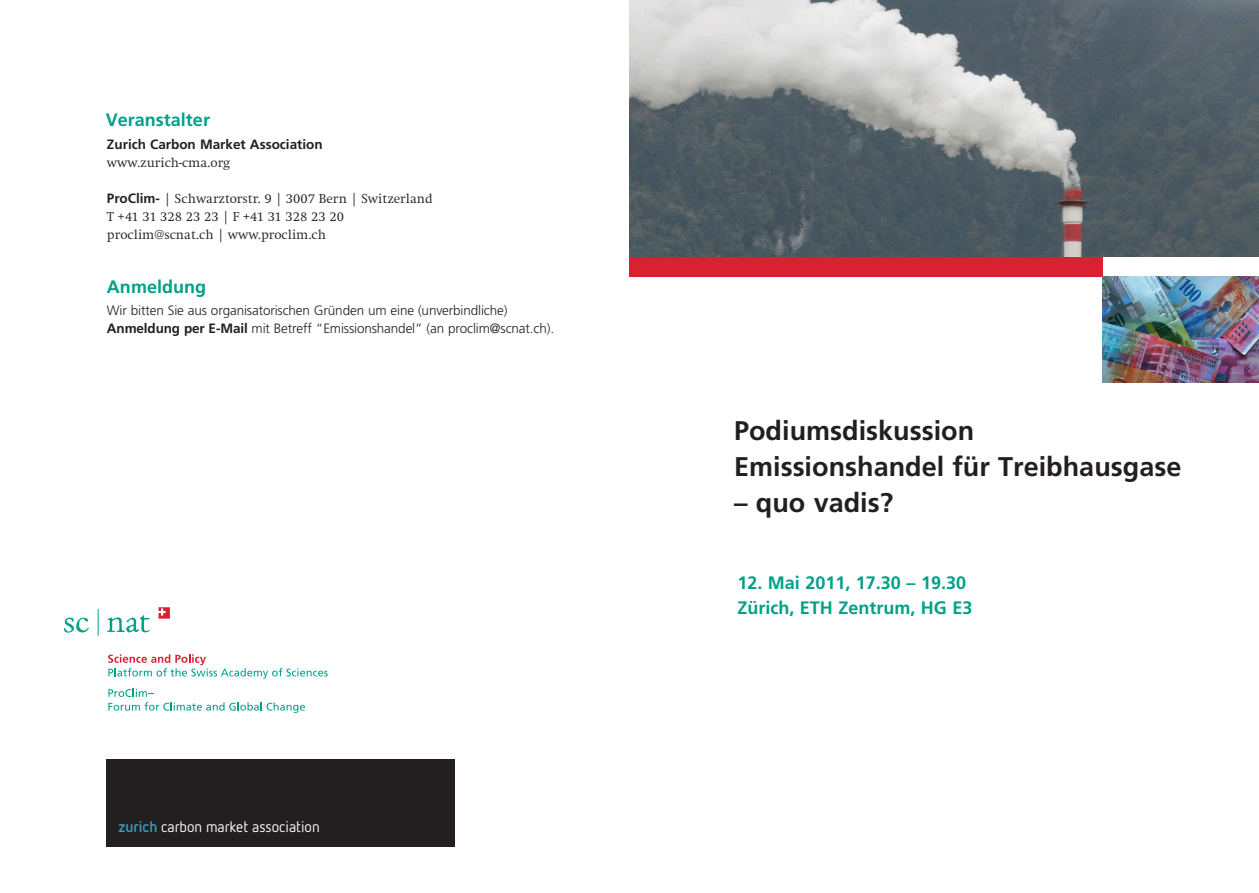
<style>
.page{position:relative;width:1259px;height:893px;background:#fff}
.page>*{position:absolute;margin:0;border:0;box-sizing:border-box;transform-origin:0 0}
.Untertitel{font:700 27px "Frutiger";color:#231f20}
.Untertitel-2{font:700 18px "Frutiger";color:#00a088}
.t1{font:15.3px "Netto OT";color:#fff}
.Untertitel-3{font:300 13.5px/18px "Frutiger";letter-spacing:-.01em;color:#231f20}
.t2{font:300 13.5px "Swift";color:#231f20}
.t3{font:700 13.5px "Frutiger";color:#231f20}
.s1{font-family:"Frutiger";font-weight:700}
.s2{font-weight:700}
.s3{font-weight:700;color:#379ec3}
</style>
<div class="page">
<div style="left:629px;top:255px;width:473px;height:21px;background:#da2031"></div>
<img style="left:629px;top:0;width:630px;height:257px">
<img style="left:1102px;top:276px;width:157px;height:107px">
<svg style="left:64px;top:618px;width:25px;height:15px"></svg>
<svg style="left:107px;top:615px;width:43px;height:18px"></svg>
<svg style="left:98px;top:609px;width:1px;height:27px"></svg>
<svg style="left:108px;top:654px;width:220px;height:25px"></svg>
<svg style="left:108px;top:689px;width:197px;height:24px"></svg>
<svg style="left:158px;top:607px;width:12px;height:12px"></svg>
<div style="left:106px;top:760px;width:348px;height:87px;background:#231f20"></div>
<p class="Untertitel-2" style="left:106px;top:109px;width:106px">Veranstalter</p>
<p class="t3" style="left:107px;top:137px;width:217px">Zurich Carbon Market Association</p>
<p class="t2" style="left:107px;top:156px;width:125px">www.zurich-cma.org</p>
<p class="t2" style="left:107px;top:192px;width:327px"><span class="s1">ProClim-</span> | Schwarztorstr. 9 | 3007 Bern | Switzerland</p>
<p class="t2" style="left:107px;top:210px;width:238px">T +41 31 328 23 23 | F +41 31 328 23 20</p>
<p class="t2" style="left:107px;top:228px;width:221px">proclim@scnat.ch | www.proclim.ch</p>
<p class="Untertitel-2" style="left:107px;top:276px;width:101px">Anmeldung</p>
<p class="Untertitel-3" style="left:107px;top:302px;width:449px">Wir bitten Sie aus organisatorischen Gründen um eine (unverbindliche)<br><span class="s2">Anmeldung per E-Mail</span> mit Betreff “Emissionshandel” (an proclim@scnat.ch).</p>
<p class="t1" style="left:119px;top:817px;width:203px"><span class="s3">zurich</span> carbon market association</p>
<p class="Untertitel" style="left:734px;top:415px;width:241px">Podiumsdiskussion</p>
<p class="Untertitel" style="left:734px;top:451px;width:449px">Emissionshandel für Treibhausgase</p>
<p class="Untertitel" style="left:734px;top:487px;width:161px">– quo vadis?</p>
<p class="Untertitel-2" style="left:737px;top:572px;width:230px">12. Mai 2011, 17.30 – 19.30</p>
<p class="Untertitel-2" style="left:737px;top:597px;width:237px">Zürich, ETH Zentrum, HG E3</p>
</div>
